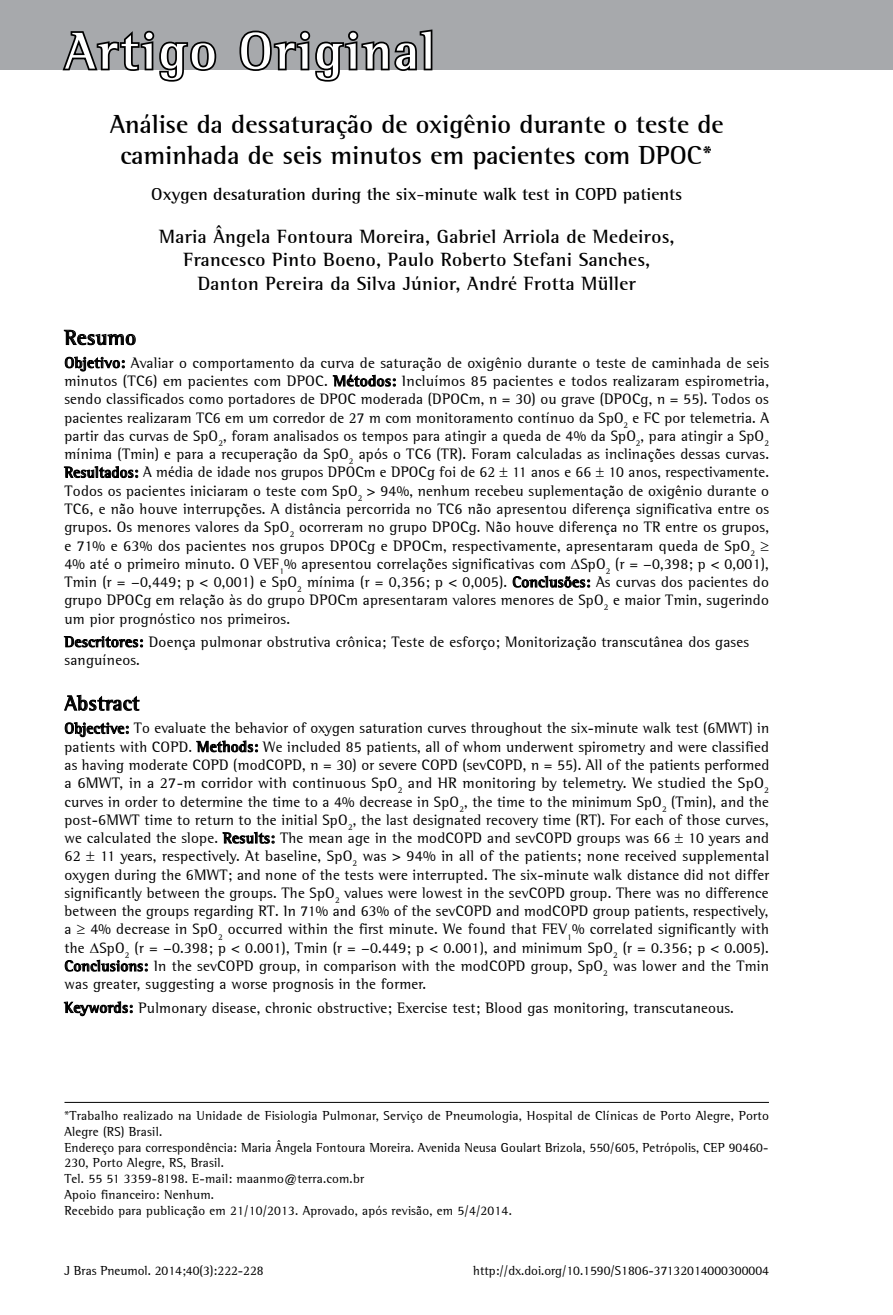
<style>
.page{position:relative;width:893px;height:1315px;background:#fff}
.page>*{position:absolute;margin:0;border:0;box-sizing:border-box;transform-origin:0 0}
.t1{font:700 52.5px "Libre Semi Serif S Si";letter-spacing:.05em;color:#fff}
.t2{font:700 26.25px/31.5px "Libre Semi Serif S Si";color:#000;text-align:center}
.t3{font:700 21px "Libre Semi Serif S Si";letter-spacing:.015em;color:#000}
.t4{font:700 19.25px/23.1px "Libre Semi Serif S Si";letter-spacing:.015em;color:#000;text-align:center}
.t5{font:700 17.5px "Libre Semi Serif S Si";color:#000}
.t6{font:15.22px/18.2px "Libre Semi Serif S Si";letter-spacing:.015em;color:#000;text-align:justify}
.t7{font:13.12px/15.8px "Libre Semi Serif S Si";letter-spacing:.015em;color:#000}
.s1{font-weight:700}
</style>
<div class="page">
<div style="left:0;top:0;width:893px;height:70px;background:#a7a9ac"></div>
<svg style="left:64px;top:330px;width:71px;height:15px"></svg>
<svg style="left:65px;top:357px;width:60px;height:14px"></svg>
<svg style="left:333px;top:374px;width:63px;height:12px"></svg>
<svg style="left:64px;top:466px;width:74px;height:12px"></svg>
<svg style="left:513px;top:576px;width:77px;height:11px"></svg>
<svg style="left:64px;top:636px;width:79px;height:11px"></svg>
<svg style="left:65px;top:695px;width:74px;height:15px"></svg>
<svg style="left:65px;top:722px;width:64px;height:15px"></svg>
<svg style="left:197px;top:741px;width:61px;height:11px"></svg>
<svg style="left:223px;top:832px;width:51px;height:11px"></svg>
<svg style="left:65px;top:960px;width:83px;height:11px"></svg>
<svg style="left:64px;top:1001px;width:69px;height:14px"></svg>
<hr style="left:64px;top:1102px;width:705px;height:1px;background:#000">
<svg style="left:62px;top:30px;width:155px;height:52px"></svg>
<svg style="left:239px;top:29px;width:194px;height:53px"></svg>
<h1 class="t1" style="left:64px;top:19px;width:372px">Artigo Original</h1>
<h2 class="t2" style="left:110px;top:108px;width:616px">Análise da dessaturação de oxigênio durante o teste de caminhada de seis minutos em pacientes com DPOC*</h2>
<p class="t5" style="left:151px;top:184px;width:532px">Oxygen desaturation during the six-minute walk test in COPD patients</p>
<p class="t4" style="left:159px;top:225px;width:517px">Maria Ângela Fontoura Moreira, Gabriel Arriola de Medeiros,<br>Francesco Pinto Boeno, Paulo Roberto Stefani Sanches,<br>Danton Pereira da Silva Júnior, André Frotta Müller</p>
<h3 class="t3" style="left:64px;top:325px;width:73px">Resumo</h3>
<p class="t6" style="left:64px;top:353px;width:706px"><span class="s1">Objetivo:</span> Avaliar o comportamento da curva de saturação de oxigênio durante o teste de caminhada de seis minutos (TC6) em pacientes com DPOC. <span class="s1">Métodos:</span> Incluímos 85 pacientes e todos realizaram espirometria, sendo classificados como portadores de DPOC moderada (DPOCm, n = 30) ou grave (DPOCg, n = 55). Todos os pacientes realizaram TC6 em um corredor de 27 m com monitoramento contínuo da SpO<sub>2</sub> e FC por telemetria. A partir das curvas de SpO<sub>2</sub>, foram analisados os tempos para atingir a queda de 4% da SpO<sub>2</sub>, para atingir a SpO<sub>2 </sub>mínima (Tmin) e para a recuperação da SpO<sub>2</sub> após o TC6 (TR). Foram calculadas as inclinações dessas curvas.<br><span class="s1">Resultados:</span> A média de idade nos grupos DPOCm e DPOCg foi de 62 11 anos e 66 10 anos, respectivamente.<br>Todos os pacientes iniciaram o teste com SpO<sub>2</sub> &gt; 94%, nenhum recebeu suplementação de oxigênio durante o TC6, e não houve interrupções. A distância percorrida no TC6 não apresentou diferença significativa entre os grupos. Os menores valores da SpO<sub>2</sub> ocorreram no grupo DPOCg. Não houve diferença no TR entre os grupos, e 71% e 63% dos pacientes nos grupos DPOCg e DPOCm, respectivamente, apresentaram queda de SpO<sub>2</sub> ≥ 4% até o primeiro minuto. O VEF<sub>1</sub>% apresentou correlações significativas com SpO<sub>2</sub> (r = −0,398; p &lt; 0,001), Tmin (r = −0,449; p &lt; 0,001) e SpO<sub>2</sub> mínima (r = 0,356; p &lt; 0,005). <span class="s1">Conclusões:</span> As curvas dos pacientes do grupo DPOCg em relação às do grupo DPOCm apresentaram valores menores de SpO<sub>2</sub> e maior Tmin, sugerindo um pior prognóstico nos primeiros.</p>
<p class="t6" style="left:64px;top:632px;width:686px"><span class="s1">Descritores:</span> Doença pulmonar obstrutiva crônica; Teste de esforço; Monitorização transcutânea dos gases sanguíneos.</p>
<h3 class="t3" style="left:64px;top:690px;width:77px">Abstract</h3>
<p class="t6" style="left:64px;top:719px;width:706px"><span class="s1">Objective:</span> To evaluate the behavior of oxygen saturation curves throughout the six-minute walk test (6MWT) in patients with COPD. <span class="s1">Methods:</span> We included 85 patients, all of whom underwent spirometry and were classified as having moderate COPD (modCOPD, n = 30) or severe COPD (sevCOPD, n = 55). All of the patients performed a 6MWT, in a 27-m corridor with continuous SpO<sub>2</sub> and HR monitoring by telemetry. We studied the SpO<sub>2 </sub>curves in order to determine the time to a 4% decrease in SpO<sub>2</sub>, the time to the minimum SpO<sub>2</sub> (Tmin), and the post-6MWT time to return to the initial SpO<sub>2</sub>, the last designated recovery time (RT). For each of those curves, we calculated the slope. <span class="s1">Results:</span> The mean age in the modCOPD and sevCOPD groups was 66 10 years and 62</p>
<p class="t6" style="left:64px;top:847px;width:706px;text-indent:36px">11 years, respectively. At baseline, SpO<sub>2</sub> was &gt; 94% in all of the patients; none received supplemental oxygen during the 6MWT; and none of the tests were interrupted. The six-minute walk distance did not differ significantly between the groups. The SpO<sub>2</sub> values were lowest in the sevCOPD group. There was no difference between the groups regarding RT. In 71% and 63% of the sevCOPD and modCOPD group patients, respectively, a ≥ 4% decrease in SpO<sub>2</sub> occurred within the first minute. We found that FEV<sub>1</sub>% correlated significantly with the SpO<sub>2</sub> (r = −0.398; p &lt; 0.001), Tmin (r = −0.449; p &lt; 0.001), and minimum SpO<sub>2</sub> (r = 0.356; p &lt; 0.005).<br><span class="s1">Conclusions:</span> In the sevCOPD group, in comparison with the modCOPD group, SpO<sub>2</sub> was lower and the Tmin was greater, suggesting a worse prognosis in the former.</p>
<p class="t6" style="left:64px;top:998px;width:671px"><span class="s1">Keywords:</span> Pulmonary disease, chronic obstructive; Exercise test; Blood gas monitoring, transcutaneous.</p>
<p class="t7" style="left:64px;top:1107px;width:706px">*Trabalho realizado na Unidade de Fisiologia Pulmonar, Serviço de Pneumologia, Hospital de Clínicas de Porto Alegre, Porto Alegre (RS) Brasil.<br>Endereço para correspondência: Maria Ângela Fontoura Moreira. Avenida Neusa Goulart Brizola, 550/605, Petrópolis, CEP 90460- 230, Porto Alegre, RS, Brasil.<br>Tel. 55 51 3359-8198. E-mail: maanmo@terra.com.br<br>Apoio financeiro: Nenhum.<br>Recebido para publicação em 21/10/2013. Aprovado, após revisão, em 5/4/2014.</p>
<p class="t7" style="left:64px;top:1263px;width:201px">J Bras Pneumol. 2014;40(3):222-228</p>
<p class="t7" style="left:473px;top:1263px;width:297px">http://dx.doi.org/10.1590/S1806-37132014000300004</p>
</div>
